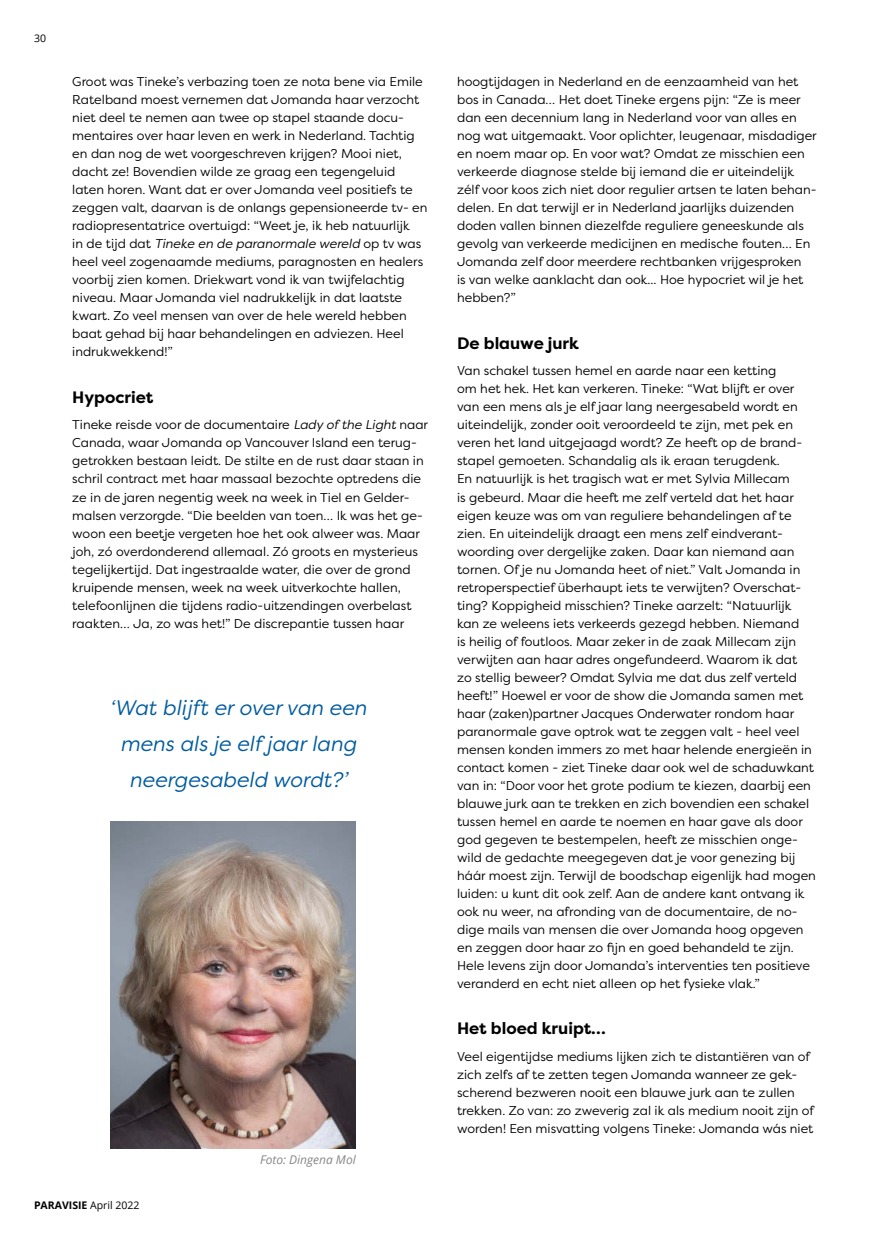
<style>
.page{position:relative;width:893px;height:1234px;background:#fff}
.page>*{position:absolute;margin:0;border:0;box-sizing:border-box;transform-origin:0 0}
.t1{font:italic 21px/36px "Filson Pro";color:#005c9f;text-align:center}
.t2{font:700 16.5px "Filson Pro";color:#000}
.t3{font:12.75px/18px "Filson Pro";color:#000}
.t4{font:italic 12px "Open Sans";color:#868786}
.t5{font:700 10.5px "Open Sans";color:#000}
.t6{font:10.5px "Open Sans";color:#000}
.s1{font-style:italic}
.s2{font-weight:400}
</style>
<div class="page">
<img style="left:110px;top:821px;width:246px;height:327px">
<p class="t6" style="left:34px;top:31px;width:14px">30</p>
<p class="t3" style="left:72px;top:72px;width:357px">Groot was Tineke’s verbazing toen ze nota bene via Emile Ratelband moest vernemen dat Jomanda haar verzocht niet deel te nemen aan twee op stapel staande docu&shy;mentaires over haar leven en werk in Nederland. Tachtig en dan nog de wet voorgeschreven krijgen? Mooi niet, dacht ze! Bovendien wilde ze graag een tegengeluid laten horen. Want dat er over Jomanda veel positiefs te zeggen valt, daarvan is de onlangs gepensioneerde tv- en radiopresentatrice overtuigd: “Weet je, ik heb natuurlijk<br>in de tijd dat <span class="s1">Tineke en de paranormale wereld</span> op tv was heel veel zogenaamde mediums, paragnosten en healers voorbij zien komen. Driekwart vond ik van twijfelachtig niveau. Maar Jomanda viel nadrukkelijk in dat laatste kwart. Zo veel mensen van over de hele wereld hebben baat gehad bij haar behandelingen en adviezen. Heel indrukwekkend!”</p>
<p class="t2" style="left:72px;top:386px;width:83px">Hypocriet</p>
<p class="t3" style="left:72px;top:415px;width:357px">Tineke reisde voor de documentaire <span class="s1">Lady of the Light</span> naar Canada, waar Jomanda op Vancouver Island een terug&shy;getrokken bestaan leidt. De stilte en de rust daar staan in schril contract met haar massaal bezochte optredens die ze in de jaren negentig week na week in Tiel en Gelder&shy;malsen verzorgde. “Die beelden van toen… Ik was het ge&shy;woon een beetje vergeten hoe het ook alweer was. Maar joh, zó overdonderend allemaal. Zó groots en mysterieus tegelijkertijd. Dat ingestraalde water, die over de grond kruipende mensen, week na week uitverkochte hallen, telefoonlijnen die tijdens radio-uitzendingen overbelast raakten… Ja, zo was het!” De discrepantie tussen haar</p>
<h1 class="t1" style="left:110px;top:688px;width:258px">‘Wat blijft er over van een mens als je elf jaar lang neergesabeld wordt?’</h1>
<p class="t4" style="left:260px;top:1150px;width:97px">Foto: Dingena Mol</p>
<p class="t5" style="left:34px;top:1197px;width:107px">PARAVISIE <span class="s2">April 2022</span></p>
<p class="t3" style="left:457px;top:72px;width:361px">hoogtijdagen in Nederland en de eenzaamheid van het bos in Canada… Het doet Tineke ergens pijn: “Ze is meer dan een decennium lang in Nederland voor van alles en nog wat uitgemaakt. Voor oplichter, leugenaar, misdadiger en noem maar op. En voor wat? Omdat ze misschien een verkeerde diagnose stelde bij iemand die er uiteindelijk zélf voor koos zich niet door regulier artsen te laten behan&shy;delen. En dat terwijl er in Nederland jaarlijks duizenden doden vallen binnen diezelfde reguliere geneeskunde als gevolg van verkeerde medicijnen en medische fouten… En Jomanda zelf door meerdere rechtbanken vrijgesproken<br>is van welke aanklacht dan ook... Hoe hypocriet wil je het hebben?”</p>
<p class="t2" style="left:457px;top:332px;width:123px">De blauwe jurk</p>
<p class="t3" style="left:457px;top:361px;width:360px">Van schakel tussen hemel en aarde naar een ketting<br>om het hek. Het kan verkeren. Tineke: “Wat blijft er over van een mens als je elf jaar lang neergesabeld wordt en uiteindelijk, zonder ooit veroordeeld te zijn, met pek en veren het land uitgejaagd wordt? Ze heeft op de brand&shy;stapel gemoeten. Schandalig als ik eraan terugdenk.<br>En natuurlijk is het tragisch wat er met Sylvia Millecam<br>is gebeurd. Maar die heeft me zelf verteld dat het haar eigen keuze was om van reguliere behandelingen af te zien. En uiteindelijk draagt een mens zelf eindverant&shy;woording over dergelijke zaken. Daar kan niemand aan tornen. Of je nu Jomanda heet of niet.” Valt Jomanda in retroperspectief überhaupt iets te verwijten? Overschat&shy;ting? Koppigheid misschien? Tineke aarzelt: “Natuurlijk kan ze weleens iets verkeerds gezegd hebben. Niemand<br>is heilig of foutloos. Maar zeker in de zaak Millecam zijn verwijten aan haar adres ongefundeerd. Waarom ik dat<br>zo stellig beweer? Omdat Sylvia me dat dus zelf verteld heeft!” Hoewel er voor de show die Jomanda samen met haar (zaken)partner Jacques Onderwater rondom haar paranormale gave optrok wat te zeggen valt - heel veel mensen konden immers zo met haar helende energieën in contact komen - ziet Tineke daar ook wel de schaduwkant van in: “Door voor het grote podium te kiezen, daarbij een blauwe jurk aan te trekken en zich bovendien een schakel tussen hemel en aarde te noemen en haar gave als door god gegeven te bestempelen, heeft ze misschien onge&shy;wild de gedachte meegegeven dat je voor genezing bij háár moest zijn. Terwijl de boodschap eigenlijk had mogen luiden: u kunt dit ook zelf. Aan de andere kant ontvang ik ook nu weer, na afronding van de documentaire, de no&shy;dige mails van mensen die over Jomanda hoog opgeven en zeggen door haar zo fijn en goed behandeld te zijn.<br>Hele levens zijn door Jomanda’s interventies ten positieve veranderd en echt niet alleen op het fysieke vlak.”</p>
<p class="t2" style="left:457px;top:1017px;width:150px">Het bloed kruipt…</p>
<p class="t3" style="left:457px;top:1046px;width:358px">Veel eigentijdse mediums lijken zich te distantiëren van of zich zelfs af te zetten tegen Jomanda wanneer ze gek&shy;scherend bezweren nooit een blauwe jurk aan te zullen trekken. Zo van: zo zweverig zal ik als medium nooit zijn of worden! Een misvatting volgens Tineke: Jomanda wás niet</p>
</div>
